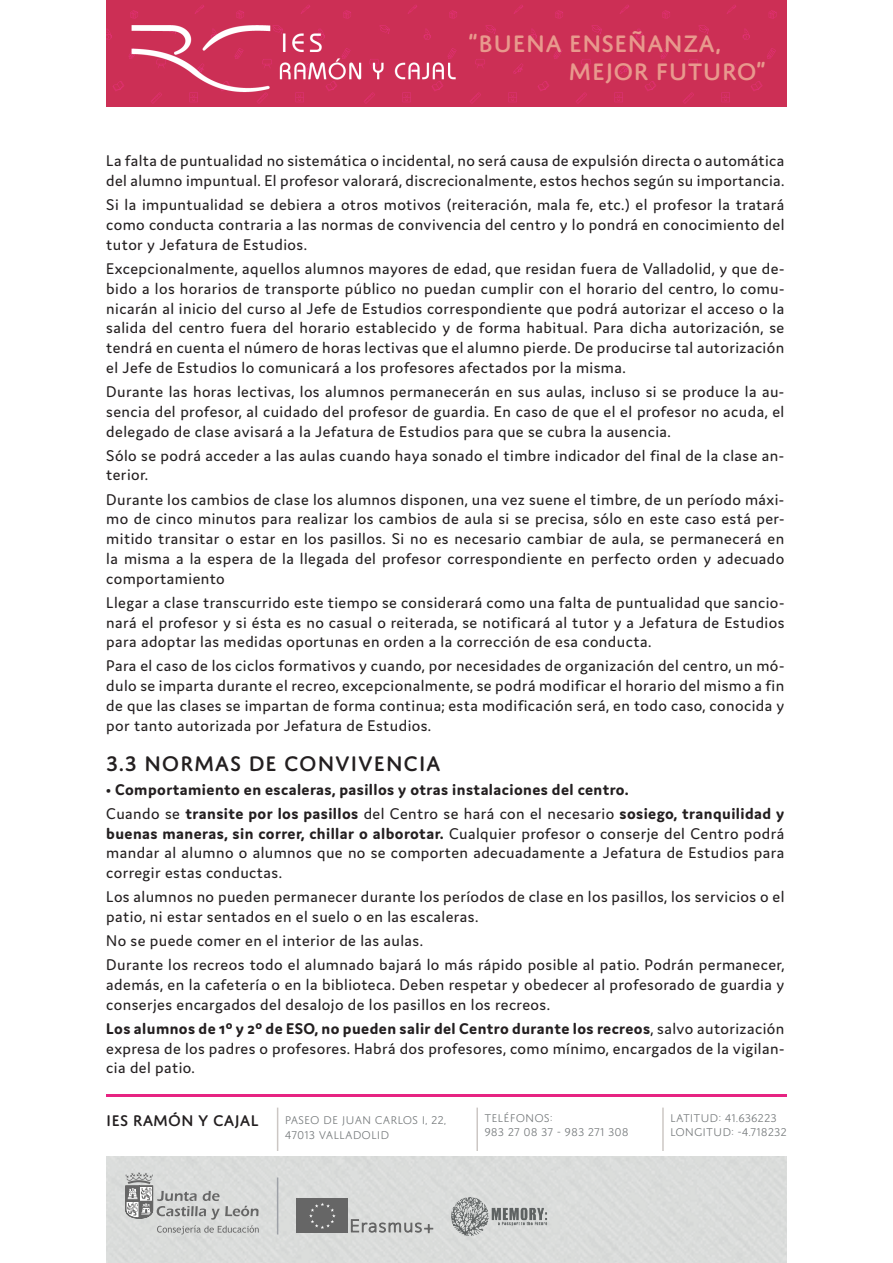
<style>
.page{position:relative;width:893px;height:1263px;background:#fff}
.page>*{position:absolute;margin:0;border:0;box-sizing:border-box;transform-origin:0 0}
.t1{font:500 25.5px/28.7px "Domus Titling";color:#e8998d}
.t2{font:500 22.5px "Domus Titling";letter-spacing:.025em;color:#231f20}
.t3{font:16.5px/19.8px "Domus";letter-spacing:.025em;color:#231f20;text-align:justify}
.t4{font:700 16.5px/24px "Domus";letter-spacing:.025em;color:#231f20}
.t5{font:500 16.5px "Domus Titling";color:#231f20}
.t6{font:300 12px/14.4px "Domus Titling";color:#74787a}
.s1{font-weight:400}
.s2{font-weight:700}
</style>
<div class="page">
<div style="left:106px;top:1157px;width:681px;height:106px;background:#dadcda"></div>
<svg style="left:125px;top:1172px;width:133px;height:47px;background:#c4c5c4"></svg>
<svg style="left:157px;top:1225px;width:102px;height:9px"></svg>
<div style="left:297px;top:1199px;width:51px;height:34px;background:#666"></div>
<svg style="left:309px;top:1203px;width:27px;height:26px"></svg>
<svg style="left:351px;top:1219px;width:83px;height:14px"></svg>
<div style="left:106px;top:0;width:681px;height:106px;background:#cc2f55"></div>
<img style="left:125px;top:13px;width:337px;height:87px">
<img style="left:449px;top:1196px;width:102px;height:42px">
<hr style="left:106px;top:1095px;width:681px;height:2px;background:#e72382">
<hr style="left:277px;top:1107px;width:1px;height:44px;background:#ccc7c4">
<hr style="left:476px;top:1107px;width:2px;height:44px;background:#ccc7c4">
<hr style="left:662px;top:1107px;width:2px;height:44px;background:#ccc7c4">
<hr style="left:277px;top:1177px;width:1px;height:57px;background:#9ea1a7">
<h1 class="t1" style="left:569px;top:28px;width:199px;text-indent:-101px">“BUENA ENSEÑANZA,<br>MEJOR FUTURO”</h1>
<p class="t3" style="left:106px;top:151px;width:680px">La falta de puntualidad no sistemática o incidental, no será causa de expulsión directa o automática del alumno impuntual. El profesor valorará, discrecionalmente, estos hechos según su importancia.</p>
<p class="t3" style="left:106px;top:195px;width:680px">Si la impuntualidad se debiera a otros motivos (reiteración, mala fe, etc.) el profesor la tratará como conducta contraria a las normas de convivencia del centro y lo pondrá en conocimiento del tutor y Jefatura de Estudios.</p>
<p class="t3" style="left:106px;top:258px;width:680px">Excepcionalmente, aquellos alumnos mayores de edad, que residan fuera de Valladolid, y que de&shy;bido a los horarios de transporte público no puedan cumplir con el horario del centro, lo comu&shy;nicarán al inicio del curso al Jefe de Estudios correspondiente que podrá autorizar el acceso o la salida del centro fuera del horario establecido y de forma habitual. Para dicha autorización, se tendrá en cuenta el número de horas lectivas que el alumno pierde. De producirse tal autorización el Jefe de Estudios lo comunicará a los profesores afectados por la misma.</p>
<p class="t3" style="left:106px;top:382px;width:680px">Durante las horas lectivas, los alumnos permanecerán en sus aulas, incluso si se produce la au&shy;sencia del profesor, al cuidado del profesor de guardia. En caso de que el el profesor no acuda, el delegado de clase avisará a la Jefatura de Estudios para que se cubra la ausencia.</p>
<p class="t3" style="left:106px;top:445px;width:679px">Sólo se podrá acceder a las aulas cuando haya sonado el timbre indicador del final de la clase an&shy;terior.</p>
<p class="t3" style="left:106px;top:489px;width:680px">Durante los cambios de clase los alumnos disponen, una vez suene el timbre, de un período máxi&shy;mo de cinco minutos para realizar los cambios de aula si se precisa, sólo en este caso está per&shy;mitido transitar o estar en los pasillos. Si no es necesario cambiar de aula, se permanecerá en la misma a la espera de la llegada del profesor correspondiente en perfecto orden y adecuado comportamiento</p>
<p class="t3" style="left:106px;top:592px;width:680px">Llegar a clase transcurrido este tiempo se considerará como una falta de puntualidad que sancio&shy;nará el profesor y si ésta es no casual o reiterada, se notificará al tutor y a Jefatura de Estudios para adoptar las medidas oportunas en orden a la corrección de esa conducta.</p>
<p class="t3" style="left:106px;top:656px;width:680px">Para el caso de los ciclos formativos y cuando, por necesidades de organización del centro, un mó&shy;dulo se imparta durante el recreo, excepcionalmente, se podrá modificar el horario del mismo a fin de que las clases se impartan de forma continua; esta modificación será, en todo caso, conocida y por tanto autorizada por Jefatura de Estudios.</p>
<h2 class="t2" style="left:106px;top:750px;width:336px">3.3 NORMAS DE CONVIVENCIA</h2>
<p class="t4" style="left:106px;top:777px;width:679px">• Comportamiento en escaleras, pasillos y otras instalaciones del centro.<br><span class="s1">Cuando se</span> transite por los pasillos <span class="s1">del Centro se hará con el necesario</span> sosiego, tranquilidad y</p>
<p class="t3" style="left:106px;top:823px;width:680px"><span class="s2">buenas maneras, sin correr, chillar o alborotar.</span> Cualquier profesor o conserje del Centro podrá mandar al alumno o alumnos que no se comporten adecuadamente a Jefatura de Estudios para corregir estas conductas.</p>
<p class="t3" style="left:106px;top:887px;width:680px">Los alumnos no pueden permanecer durante los períodos de clase en los pasillos, los servicios o el patio, ni estar sentados en el suelo o en las escaleras.</p>
<p class="t3" style="left:106px;top:928px;width:680px;line-height:24px">No se puede comer en el interior de las aulas.<br>Durante los recreos todo el alumnado bajará lo más rápido posible al patio. Podrán permanecer,</p>
<p class="t3" style="left:106px;top:974px;width:679px">además, en la cafetería o en la biblioteca. Deben respetar y obedecer al profesorado de guardia y conserjes encargados del desalojo de los pasillos en los recreos.</p>
<p class="t3" style="left:106px;top:1018px;width:680px"><span class="s2">Los alumnos de 1º y 2º de ESO, no pueden salir del Centro durante los recreos</span>, salvo autorización expresa de los padres o profesores. Habrá dos profesores, como mínimo, encargados de la vigilan&shy;cia del patio.</p>
<p class="t5" style="left:106px;top:1111px;width:154px">IES RAMÓN Y CAJAL</p>
<p class="t6" style="left:285px;top:1113px;width:163px">PASEO DE JUAN CARLOS I, 22,<br>47013 VALLADOLID</p>
<p class="t6" style="left:484px;top:1110px;width:146px">TELÉFONOS:<br>983 27 08 37 - 983 271 308</p>
<p class="t6" style="left:670px;top:1110px;width:118px">LATITUD: 41.636223<br>LONGITUD: -4.718232</p>
</div>
